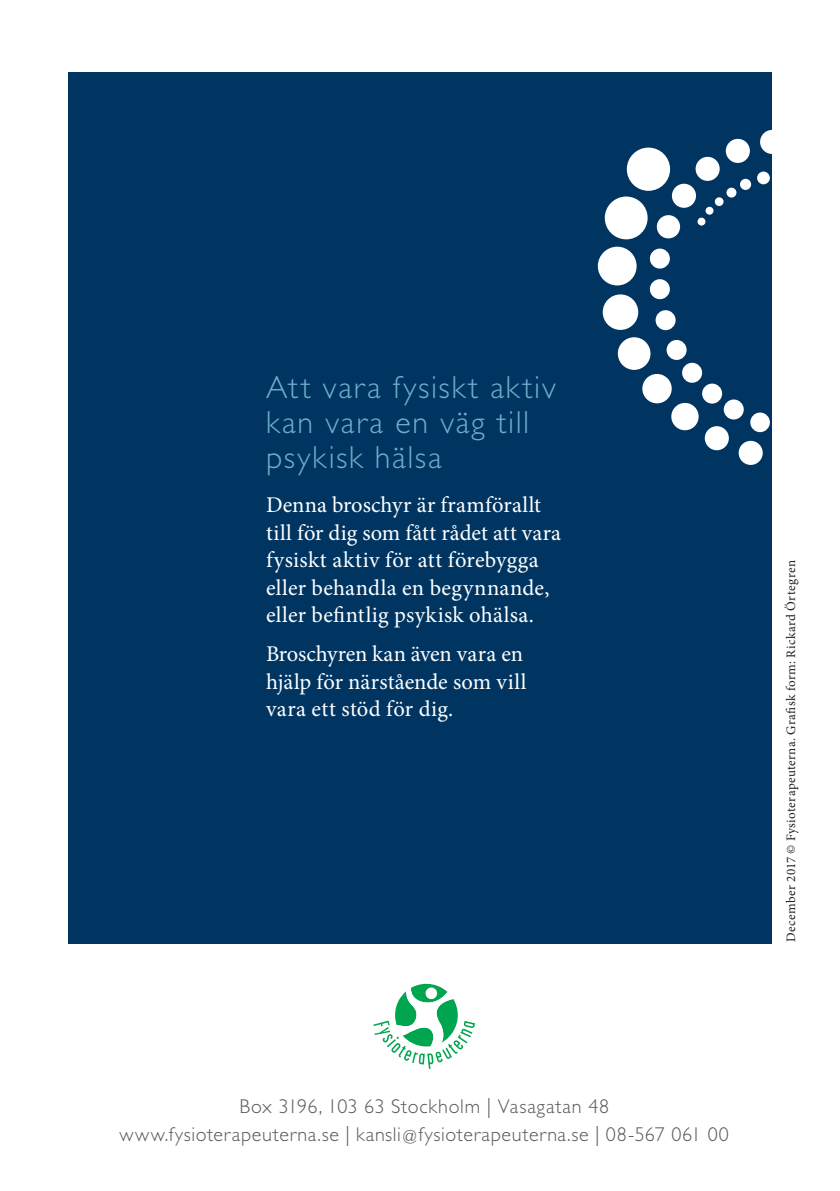
<style>
.page{position:relative;width:840px;height:1191px;background:#fff}
.page>*{position:absolute;margin:0;border:0;box-sizing:border-box;transform-origin:0 0}
.t1{font:300 32px/35px "Gill Sans Std";letter-spacing:.055em;color:#6dafc9}
.bakvitt{font:22.4px/27.6px "Minion Pro";letter-spacing:.01em;color:#fff}
.t2{font:300 20px "Gill Sans Std";letter-spacing:.035em;color:#57585a}
.t3{font:13px "Minion Pro";letter-spacing:.025em;color:#231f20}
.s1{font-size:16px}
</style>
<div class="page">
<div style="left:68px;top:72px;width:703px;height:871px;background:#003562"></div>
<div style="left:626px;top:148px;width:43px;height:43px;background:#fff;border-radius:50%"></div>
<div style="left:604px;top:196px;width:43px;height:43px;background:#fff;border-radius:50%"></div>
<div style="left:597px;top:247px;width:39px;height:38px;background:#fff;border-radius:50%"></div>
<div style="left:602px;top:294px;width:36px;height:36px;background:#fff;border-radius:50%"></div>
<div style="left:617px;top:337px;width:33px;height:33px;background:#fff;border-radius:50%"></div>
<div style="left:642px;top:374px;width:29px;height:29px;background:#fff;border-radius:50%"></div>
<div style="left:671px;top:403px;width:27px;height:27px;background:#fff;border-radius:50%"></div>
<div style="left:704px;top:426px;width:24px;height:24px;background:#fff;border-radius:50%"></div>
<div style="left:738px;top:441px;width:24px;height:24px;background:#fff;border-radius:50%"></div>
<div style="left:759px;top:130px;width:24px;height:24px;background:#fff;border-radius:50%"></div>
<div style="left:725px;top:139px;width:24px;height:24px;background:#fff;border-radius:50%"></div>
<div style="left:695px;top:157px;width:24px;height:24px;background:#fff;border-radius:50%"></div>
<div style="left:671px;top:184px;width:24px;height:24px;background:#fff;border-radius:50%"></div>
<div style="left:656px;top:215px;width:23px;height:23px;background:#fff;border-radius:50%"></div>
<div style="left:649px;top:249px;width:20px;height:19px;background:#fff;border-radius:50%"></div>
<div style="left:649px;top:279px;width:20px;height:20px;background:#fff;border-radius:50%"></div>
<div style="left:655px;top:310px;width:20px;height:20px;background:#fff;border-radius:50%"></div>
<div style="left:666px;top:340px;width:20px;height:20px;background:#fff;border-radius:50%"></div>
<div style="left:681px;top:363px;width:20px;height:20px;background:#fff;border-radius:50%"></div>
<div style="left:701px;top:383px;width:20px;height:20px;background:#fff;border-radius:50%"></div>
<div style="left:723px;top:399px;width:20px;height:20px;background:#fff;border-radius:50%"></div>
<div style="left:749px;top:412px;width:20px;height:20px;background:#fff;border-radius:50%"></div>
<div style="left:756px;top:172px;width:13px;height:12px;background:#fff;border-radius:50%"></div>
<div style="left:739px;top:179px;width:11px;height:11px;background:#fff;border-radius:50%"></div>
<div style="left:726px;top:188px;width:10px;height:10px;background:#fff;border-radius:50%"></div>
<svg style="left:714px;top:197px;width:9px;height:9px"></svg>
<div style="left:705px;top:207px;width:8px;height:8px;background:#fff;border-radius:50%"></div>
<div style="left:697px;top:218px;width:8px;height:7px;background:#fff;border-radius:50%"></div>
<svg style="left:373px;top:983px;width:102px;height:86px"></svg>
<p class="t1" style="left:266px;top:370px;width:291px">Att vara fysiskt aktiv kan vara en väg till psykisk hälsa</p>
<p class="bakvitt" style="left:266px;top:491px;width:296px">Denna broschyr är framförallt till för dig som fått rådet att vara fysiskt aktiv för att förebygga eller behandla en begynnande, eller befintlig psykisk ohälsa.</p>
<p class="bakvitt" style="left:266px;top:640px;width:262px">Broschyren kan även vara en hjälp för närstående som vill vara ett stöd för dig.</p>
<p class="t3" style="left:781px;top:941px;width:383px;rotate:-90deg">December 2017 © Fysioterapeuterna. Grafisk form: Rickard Örtegren</p>
<p class="t2" style="left:239px;top:1095px;width:371px">Box 3196, 103 63 Stockholm | Vasagatan 48</p>
<p class="t2" style="left:119px;top:1123px;width:610px">www.fysioterapeuterna.se | kansli <span class="s1">@</span>fysioterapeuterna.se | 08-567 061 00</p>
</div>
